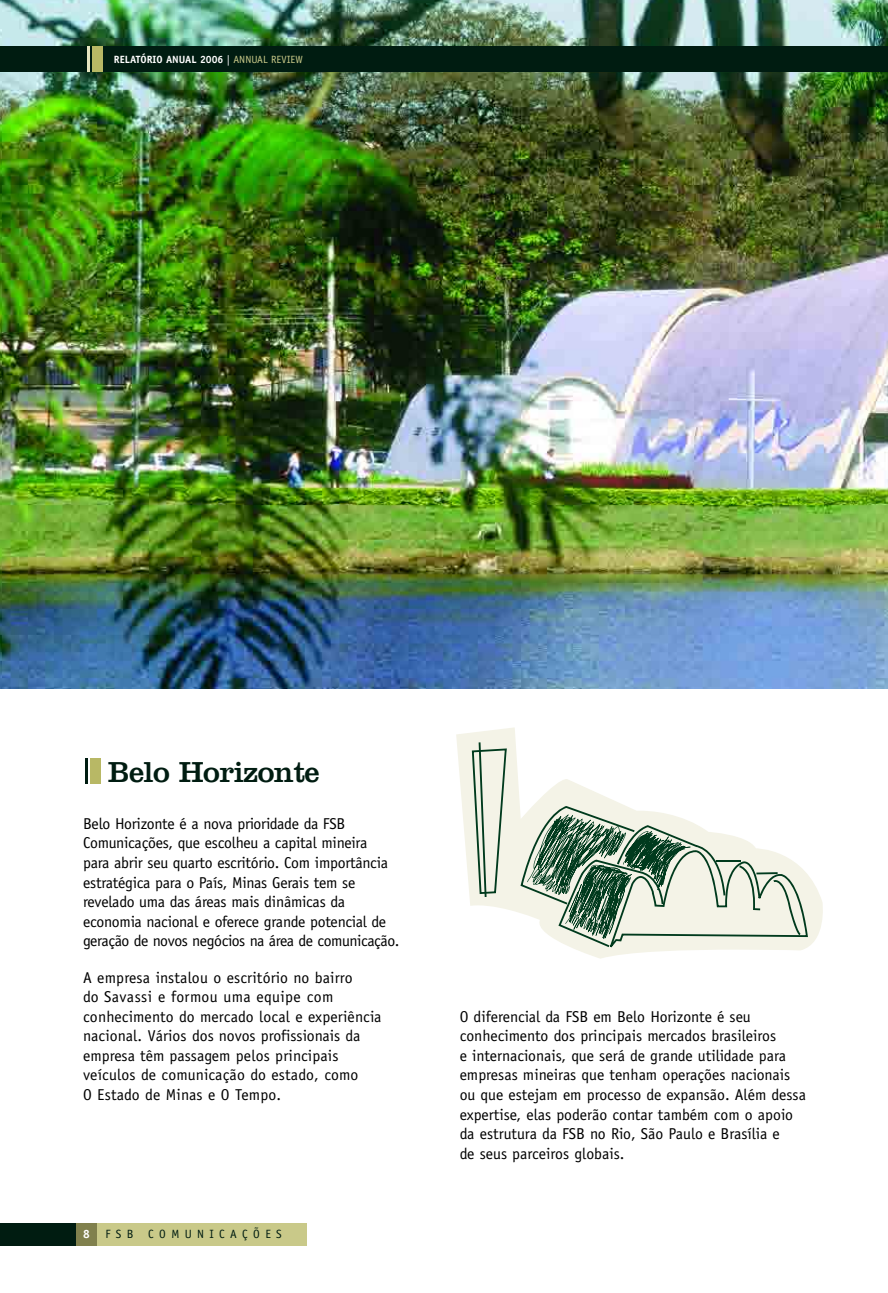
<style>
.page{position:relative;width:888px;height:1293px;background:#fff}
.page>*{position:absolute;margin:0;border:0;box-sizing:border-box;transform-origin:0 0}
.t1{font:30px "Clarendon";letter-spacing:-.02em;color:#001c11}
.t2{font:15.75px/19.5px "Officina Sans";color:#000}
.t3{font:12px "Officina Sans";letter-spacing:.45em;color:#001c11}
.t4{font:700 12px "Officina Sans";color:#fff}
.t5{font:700 10.5px "Officina Sans";color:#fff}
.s1{font-weight:400}
.s2{font-weight:400;color:#c9c989}
</style>
<div class="page">
<div style="left:0;top:1223px;width:306px;height:23px;background:#c9c989"></div>
<div style="left:0;top:1223px;width:80px;height:23px;background:#001c11"></div>
<div style="left:76px;top:1223px;width:20px;height:23px;background:#80804d"></div>
<img style="left:0;top:0;width:887px;height:689px">
<div style="left:0;top:47px;width:887px;height:25px;background:#001c11"></div>
<div style="left:92px;top:47px;width:10px;height:25px;background:#b8b865"></div>
<hr style="left:87px;top:47px;width:3px;height:25px;background:#e6e6c1">
<svg style="left:456px;top:727px;width:366px;height:231px"></svg>
<svg style="left:471px;top:742px;width:35px;height:155px;background:#cbd4c5"></svg>
<svg style="left:520px;top:806px;width:287px;height:141px;background:#bfcbbd"></svg>
<div style="left:89px;top:758px;width:11px;height:26px;background:#b8b865"></div>
<hr style="left:85px;top:758px;width:3px;height:26px;background:#001c11">
<p class="t5" style="left:114px;top:55px;width:190px">RELATÓRIO ANUAL 2006 <span class="s1">|</span> <span class="s2">ANNUAL REVIEW</span></p>
<h1 class="t1" style="left:108px;top:762px;width:213px">Belo Horizonte</h1>
<p class="t2" style="left:83px;top:815px;width:318px">Belo Horizonte é a nova prioridade da FSB Comunicações, que escolheu a capital mineira<br>para abrir seu quarto escritório. Com importância estratégica para o País, Minas Gerais tem se revelado uma das áreas mais dinâmicas da economia nacional e oferece grande potencial de geração de novos negócios na área de comunicação.</p>
<p class="t2" style="left:83px;top:968px;width:300px">A empresa instalou o escritório no bairro<br>do Savassi e formou uma equipe com conhecimento do mercado local e experiência nacional. Vários dos novos profissionais da empresa têm passagem pelos principais veículos de comunicação do estado, como<br>O Estado de Minas e O Tempo.</p>
<p class="t4" style="left:83px;top:1229px;width:8px">8</p>
<p class="t3" style="left:105px;top:1229px;width:178px">FSB COMUNICAÇÕES</p>
<p class="t2" style="left:459px;top:1008px;width:347px">O diferencial da FSB em Belo Horizonte é seu conhecimento dos principais mercados brasileiros<br>e internacionais, que será de grande utilidade para empresas mineiras que tenham operações nacionais ou que estejam em processo de expansão. Além dessa expertise, elas poderão contar também com o apoio da estrutura da FSB no Rio, São Paulo e Brasília e<br>de seus parceiros globais.</p>
</div>
